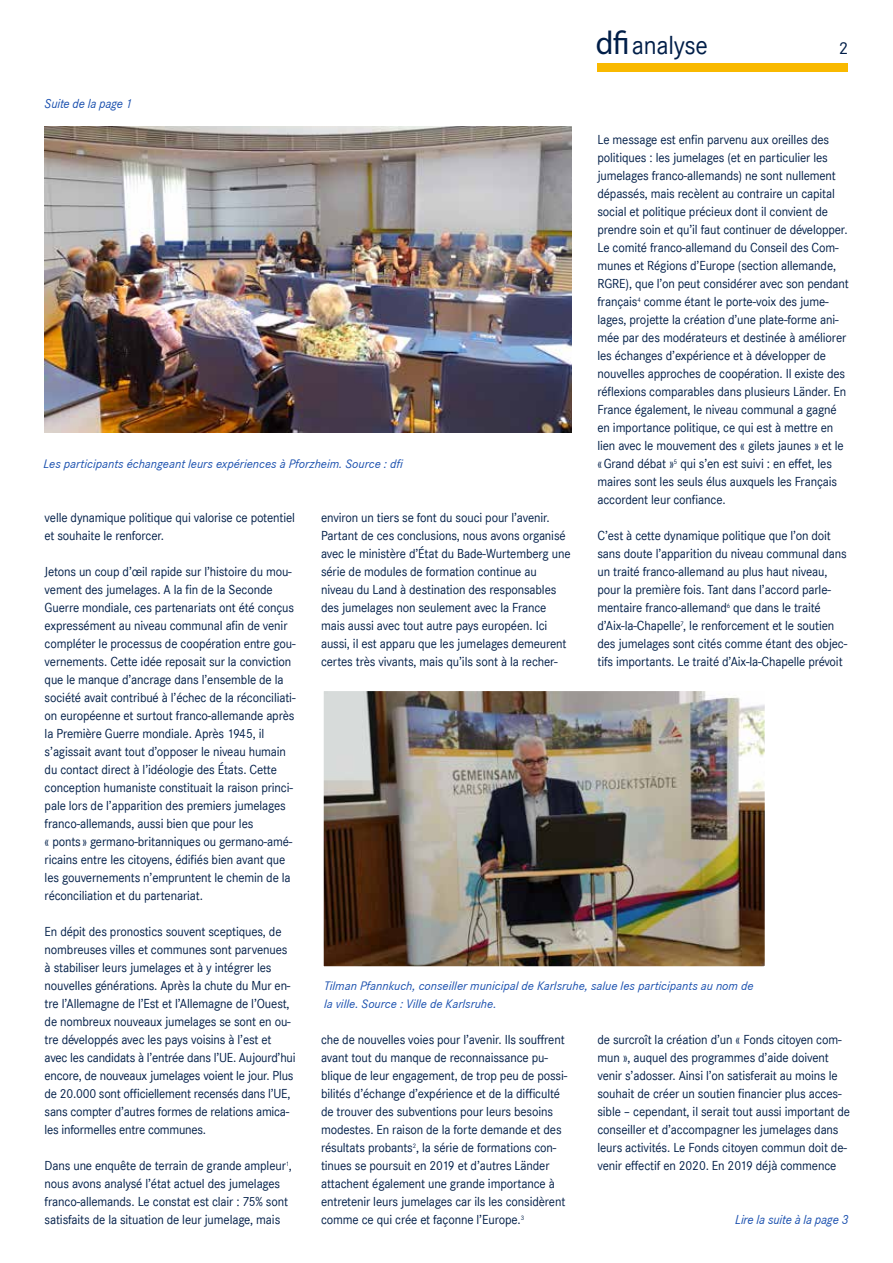
<style>
.page{position:relative;width:893px;height:1263px;background:#fff}
.page>*{position:absolute;margin:0;border:0;box-sizing:border-box;transform-origin:0 0}
.t1{font:27px "Corporate S";letter-spacing:-.01em;color:#001e48;scale:.95 1}
.t2{font:18px "Corporate S";color:#001e48}
.t3{font:13.5px/18px "Corporate S";letter-spacing:-.01em;color:#001e48;scale:.95 1}
.t4{font:italic 13.5px "Corporate S";letter-spacing:-.01em;color:#194fae;scale:.95 1}
.t5{font:italic 12.75px/18px "Corporate S";color:#194fae}
.s1{font-family:"Myriad Pro";font-size:33px}
</style>
<div class="page">
<div style="left:597px;top:63px;width:251px;height:9px;background:#f9b900"></div>
<img style="left:45px;top:126px;width:527px;height:306px">
<img style="left:325px;top:693px;width:438px;height:272px">
<div style="left:316px;top:684px;width:456px;height:290px;border:8px solid #fff"></div>
<p class="t4" style="left:45px;top:96px;width:94px">Suite de la page 1</p>
<h1 class="t1" style="left:596px;top:30px;width:120px"><span class="s1">dfi</span>analyse</h1>
<h2 class="t2" style="left:839px;top:38px;width:11px">2</h2>
<p class="t3" style="left:597px;top:131px;width:266px">Le message est enfin parvenu aux oreilles des politiques : les jumelages (et en particulier les jumelages franco-allemands) ne sont nullement dépassés, mais recèlent au contraire un capital social et politique précieux dont il convient de prendre soin et qu’il faut continuer de développer.<br>Le comité franco-allemand du Conseil des Com&shy;munes et Régions d’Europe (section allemande, RGRE), que l’on peut considérer avec son pendant français<sup>4</sup> comme étant le porte-voix des jume&shy;lages, projette la création d’une plate-forme ani&shy;mée par des modérateurs et destinée à améliorer les échanges d’expérience et à développer de nouvelles approches de coopération. Il existe des réflexions comparables dans plusieurs Länder. En France également, le niveau communal a gagné en importance politique, ce qui est à mettre en lien avec le mouvement des « gilets jaunes » et le «Grand débat »<sup>5</sup> qui s’en est suivi : en effet, les maires sont les seuls élus auxquels les Français accordent leur confiance.</p>
<p class="t3" style="left:597px;top:527px;width:264px">C’est à cette dynamique politique que l’on doit sans doute l’apparition du niveau communal dans un traité franco-allemand au plus haut niveau, pour la première fois. Tant dans l’accord parle&shy;mentaire franco-allemand<sup>6</sup> que dans le traité d’Aix-la-Chapelle<sup>7</sup>, le renforcement et le soutien des jumelages sont cités comme étant des objec&shy;tifs importants. Le traité d’Aix-la-Chapelle prévoit</p>
<p class="t5" style="left:43px;top:455px;width:361px">Les participants échangeant leurs expériences à Pforzheim. Source : dfi</p>
<p class="t3" style="left:321px;top:509px;width:264px">environ un tiers se font du souci pour l’avenir.<br>Partant de ces conclusions, nous avons organisé avec le ministère d’État du Bade-Wurtemberg une série de modules de formation continue au niveau du Land à destination des responsables des jumelages non seulement avec la France mais aussi avec tout autre pays européen. Ici aussi, il est apparu que les jumelages demeurent certes très vivants, mais qu’ils sont à la recher-</p>
<p class="t3" style="left:45px;top:509px;width:265px">velle dynamique politique qui valorise ce potentiel et souhaite le renforcer.</p>
<p class="t3" style="left:45px;top:563px;width:266px">Jetons un coup d’œil rapide sur l’histoire du mou&shy;vement des jumelages. A la fin de la Seconde Guerre mondiale, ces partenariats ont été conçus expressément au niveau communal afin de venir compléter le processus de coopération entre gou&shy;vernements. Cette idée reposait sur la conviction que le manque d’ancrage dans l’ensemble de la société avait contribué à l’échec de la réconciliati&shy;on européenne et surtout franco-allemande après la Première Guerre mondiale. Après 1945, il s’agissait avant tout d’opposer le niveau humain du contact direct à l’idéologie des États. Cette conception humaniste constituait la raison princi&shy;pale lors de l’apparition des premiers jumelages franco-allemands, aussi bien que pour les<br>« ponts» germano-britanniques ou germano-amé&shy;ricains entre les citoyens, édifiés bien avant que les gouvernements n’empruntent le chemin de la réconciliation et du partenariat.</p>
<p class="t3" style="left:45px;top:923px;width:266px">En dépit des pronostics souvent sceptiques, de nombreuses villes et communes sont parvenues à stabiliser leurs jumelages et à y intégrer les nouvelles générations. Après la chute du Mur en&shy;tre l’Allemagne de l’Est et l’Allemagne de l’Ouest, de nombreux nouveaux jumelages se sont en ou&shy;tre développés avec les pays voisins à l’est et avec les candidats à l’entrée dans l’UE. Aujourd’hui encore, de nouveaux jumelages voient le jour. Plus de 20.000 sont officiellement recensés dans l’UE, sans compter d’autres formes de relations amica&shy;les informelles entre communes.</p>
<p class="t3" style="left:45px;top:1157px;width:262px">Dans une enquête de terrain de grande ampleur<sup>1</sup>, nous avons analysé l’état actuel des jumelages franco-allemands. Le constat est clair : 75% sont satisfaits de la situation de leur jumelage, mais</p>
<p class="t5" style="left:324px;top:977px;width:431px">Tilman Pfannkuch, conseiller municipal de Karlsruhe, salue les participants au nom de la ville. Source : Ville de Karlsruhe.</p>
<p class="t3" style="left:321px;top:1031px;width:261px">che de nouvelles voies pour l’avenir. Ils souffrent avant tout du manque de reconnaissance pu&shy;blique de leur engagement, de trop peu de possi&shy;bilités d’échange d’expérience et de la difficulté de trouver des subventions pour leurs besoins modestes. En raison de la forte demande et des résultats probants<sup>2</sup>, la série de formations con&shy;tinues se poursuit en 2019 et d’autres Länder attachent également une grande importance à entretenir leurs jumelages car ils les considèrent comme ce qui crée et façonne l’Europe.<sup>3</sup></p>
<p class="t3" style="left:597px;top:1031px;width:267px">de surcroît la création d’un « Fonds citoyen com&shy;mun », auquel des programmes d’aide doivent venir s’adosser. Ainsi l’on satisferait au moins le souhait de créer un soutien financier plus acces&shy;sible – cependant, il serait tout aussi important de conseiller et d’accompagner les jumelages dans leurs activités. Le Fonds citoyen commun doit de&shy;venir effectif en 2020. En 2019 déjà commence</p>
<p class="t4" style="left:735px;top:1212px;width:121px">Lire la suite à la page 3</p>
</div>
